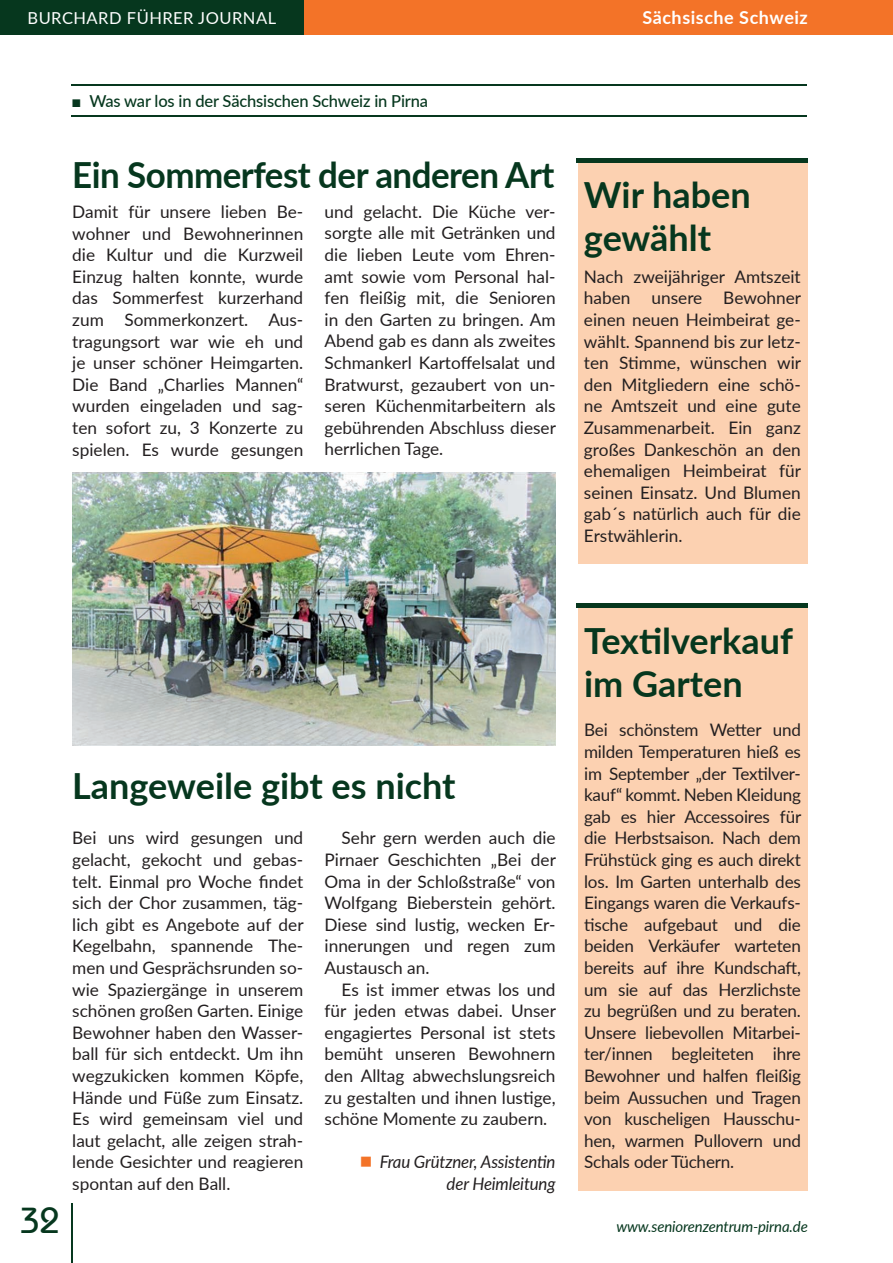
<style>
.page{position:relative;width:893px;height:1263px;background:#fff}
.page>*{position:absolute;margin:0;border:0;box-sizing:border-box;transform-origin:0 0}
.t1{font:700 36px/43.2px "Lato";letter-spacing:-.005em;color:#06371e}
.t2{font:500 36px "Bauhaus IT Cby BT";color:#06371e}
.t3{font:700 18px "Lato";letter-spacing:.03em;color:#fff}
.t4{font:17.25px/21.6px "Lato";color:#231f20;text-align:justify}
.t5{font:italic 17.25px/21.6px "Lato";letter-spacing:-.01em;color:#231f20;text-align:right}
.t6{font:500 16.5px "Lato";letter-spacing:-.01em;color:#06371e}
.t7{font:16.5px "Lato";letter-spacing:.03em;color:#fff}
.t8{font:italic 15px "Lato";letter-spacing:-.01em;color:#06371e}
.s1{font-family:"Arial";font-weight:400}
</style>
<div class="page">
<hr style="left:72px;top:1203px;width:1px;height:60px;background:#06371e">
<div style="left:0;top:0;width:893px;height:34px;background:#f37328"></div>
<div style="left:0;top:0;width:303px;height:34px;background:#06371e"></div>
<hr style="left:72px;top:84px;width:735px;height:2px;background:#06371e">
<hr style="left:72px;top:115px;width:735px;height:2px;background:#06371e">
<div style="left:578px;top:159px;width:230px;height:404px;background:#fcd1b1"></div>
<hr style="left:577px;top:159px;width:231px;height:4px;background:#06371e">
<img style="left:72px;top:473px;width:484px;height:272px">
<div style="left:578px;top:603px;width:230px;height:588px;background:#fcd1b1"></div>
<hr style="left:577px;top:603px;width:231px;height:4px;background:#06371e">
<p class="t7" style="left:28px;top:6px;width:250px">BURCHARD FÜHRER JOURNAL</p>
<p class="t6" style="left:72px;top:89px;width:358px"><span class="s1">■</span> Was war los in der Sächsischen Schweiz in Pirna</p>
<h1 class="t1" style="left:72px;top:151px;width:484px">Ein Sommerfest der anderen Art</h1>
<p class="t4" style="left:72px;top:200px;width:233px">Damit für unsere lieben Be&shy;wohner und Bewohnerinnen die Kultur und die Kurzweil Einzug halten konnte, wurde das Sommerfest kurzerhand zum Sommerkonzert. Aus&shy;tragungsort war wie eh und je unser schöner Heimgarten.<br>Die Band „Charlies Mannen“ wurden eingeladen und sag&shy;ten sofort zu, 3 Konzerte zu spielen. Es wurde gesungen</p>
<p class="t4" style="left:325px;top:200px;width:233px">und gelacht. Die Küche ver&shy;sorgte alle mit Getränken und die lieben Leute vom Ehren&shy;amt sowie vom Personal hal&shy;fen fleißig mit, die Senioren in den Garten zu bringen. Am Abend gab es dann als zweites Schmankerl Kartoffelsalat und Bratwurst, gezaubert von un&shy;seren Küchenmitarbeitern als gebührenden Abschluss dieser herrlichen Tage.</p>
<p class="t3" style="left:642px;top:4px;width:167px">Sächsische Schweiz</p>
<h1 class="t1" style="left:584px;top:172px;width:168px">Wir haben gewählt</h1>
<p class="t4" style="left:584px;top:265px;width:219px">Nach zweijähriger Amtszeit haben unsere Bewohner einen neuen Heimbeirat ge&shy;wählt. Spannend bis zur letz&shy;ten Stimme, wünschen wir den Mitgliedern eine schö&shy;ne Amtszeit und eine gute Zusammenarbeit. Ein ganz großes Dankeschön an den ehemaligen Heimbeirat für seinen Einsatz. Und Blumen gab´s natürlich auch für die Erstwählerin.</p>
<h1 class="t2" style="left:20px;top:1198px;width:41px">32</h1>
<h1 class="t1" style="left:72px;top:762px;width:385px">Langeweile gibt es nicht</h1>
<p class="t4" style="left:72px;top:826px;width:233px">Bei uns wird gesungen und gelacht, gekocht und gebas&shy;telt. Einmal pro Woche findet sich der Chor zusammen, täg&shy;lich gibt es Angebote auf der Kegelbahn, spannende The&shy;men und Gesprächsrunden so&shy;wie Spaziergänge in unserem schönen großen Garten. Einige Bewohner haben den Wasser&shy;ball für sich entdeckt. Um ihn wegzukicken kommen Köpfe, Hände und Füße zum Einsatz.<br>Es wird gemeinsam viel und laut gelacht, alle zeigen strah&shy;lende Gesichter und reagieren spontan auf den Ball.</p>
<p class="t4" style="left:325px;top:826px;width:233px;text-indent:17px">Sehr gern werden auch die Pirnaer Geschichten „Bei der Oma in der Schloßstraße“ von Wolfgang Bieberstein gehört.<br>Diese sind lustig, wecken Er&shy;innerungen und regen zum Austausch an.</p>
<p class="t4" style="left:325px;top:978px;width:233px;text-indent:17px">Es ist immer etwas los und für jeden etwas dabei. Unser engagiertes Personal ist stets bemüht unseren Bewohnern den Alltag abwechslungsreich zu gestalten und ihnen lustige, schöne Momente zu zaubern.</p>
<p class="t5" style="left:380px;top:1151px;width:177px">Frau Grützner, Assistentin der Heimleitung</p>
<h1 class="t1" style="left:584px;top:618px;width:210px">Textilverkauf im Garten</h1>
<p class="t4" style="left:584px;top:718px;width:219px">Bei schönstem Wetter und milden Temperaturen hieß es im September „der Textilver&shy;kauf“ kommt. Neben Kleidung gab es hier Accessoires für die Herbstsaison. Nach dem Frühstück ging es auch direkt los. Im Garten unterhalb des Eingangs waren die Verkaufs&shy;tische aufgebaut und die beiden Verkäufer warteten bereits auf ihre Kundschaft, um sie auf das Herzlichste zu begrüßen und zu beraten.<br>Unsere liebevollen Mitarbei&shy;ter/innen begleiteten ihre Bewohner und halfen fleißig beim Aussuchen und Tragen von kuscheligen Hausschu&shy;hen, warmen Pullovern und Schals oder Tüchern.</p>
<p class="t8" style="left:616px;top:1215px;width:193px">www.seniorenzentrum-pirna.de</p>
</div>
